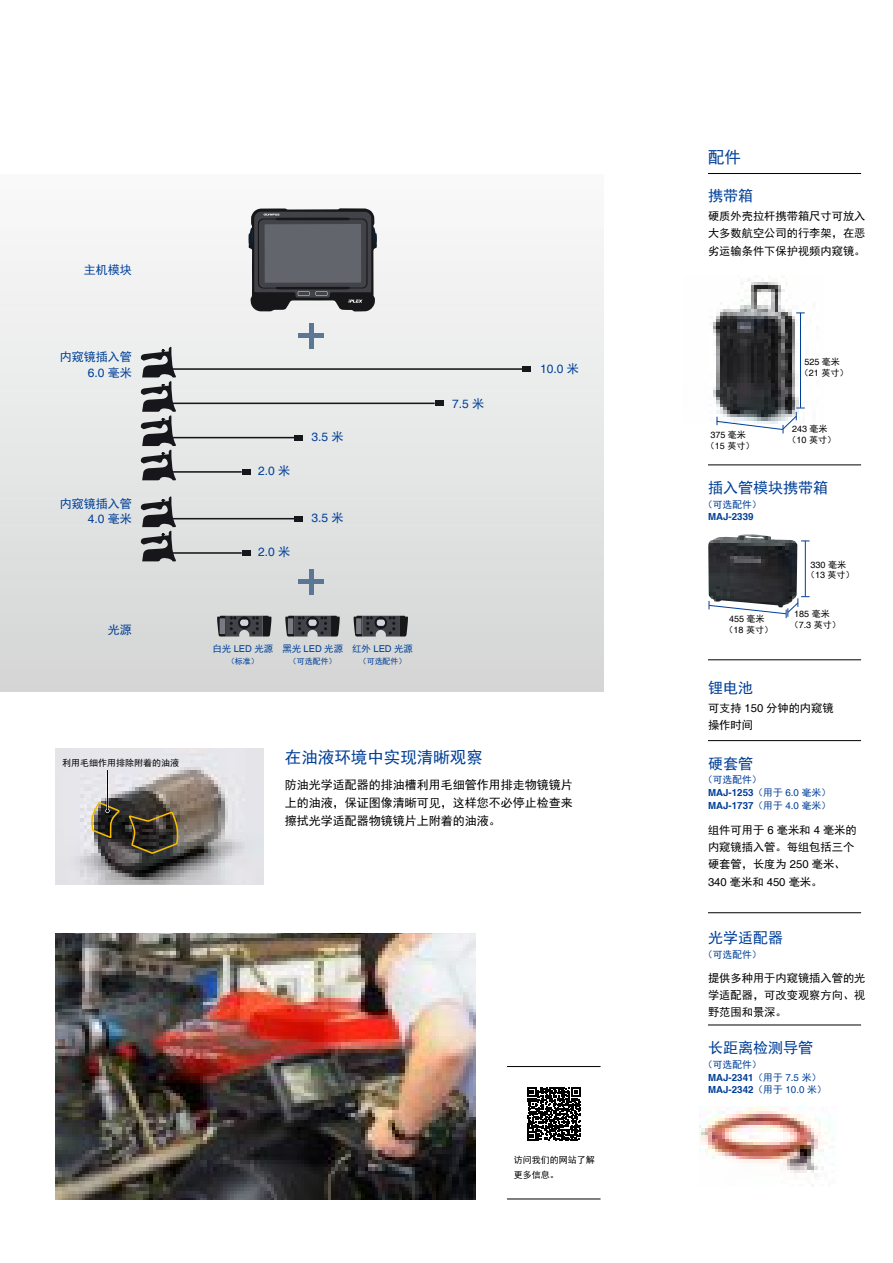
<style>
.page{position:relative;width:893px;height:1263px;background:#fff}
.page>*{position:absolute;margin:0;border:0;box-sizing:border-box;transform-origin:0 0}
.t1{font:16.5px "Sim Hei";color:#003f98}
.t2{font:15px "Sim Hei";color:#003f98}
.t3{font:12px/18px "Sim Hei";color:#000;text-align:justify}
.t4{font:12px "Helvetica";color:#003f98}
.t5{font:12px "Sim Hei";color:#003f98}
.t6{font:11.25px/17.2px "Sim Hei";color:#000;text-align:justify}
.t7{font:11.25px "Helvetica";color:#000}
.t8{font:700 9.75px/12.8px "Helvetica cyr";color:#003f98}
.t9{font:9.75px "Sim Hei";color:#003f98}
.t10{font:9.45px "Sim Hei";color:#003f98}
.t11{font:9px/15px "Sim Hei";color:#000}
.t12{font:9px "Helvetica";color:#000}
.t13{font:7.95px "Sim Hei";color:#003f98}
.s1{font-family:"Sim Hei"}
.s2{font-family:"Helvetica"}
.s3{font-family:"Sim Hei";font-weight:400}
.s4{font-family:"Helvetica";font-weight:400}
</style>
<div class="page">
<img style="left:0;top:246px;width:604px;height:445px">
<hr style="left:708px;top:465px;width:153px;height:1px;background:#000">
<hr style="left:708px;top:912px;width:153px;height:1px;background:#000">
<hr style="left:708px;top:1025px;width:153px;height:1px;background:#000">
<hr style="left:708px;top:740px;width:153px;height:1px;background:#000">
<hr style="left:708px;top:173px;width:153px;height:1px;background:#000">
<img style="left:699px;top:1106px;width:132px;height:67px">
<hr style="left:708px;top:659px;width:153px;height:1px;background:#000">
<div style="left:522px;top:366px;width:9px;height:6px;background:#17161b"></div>
<hr style="left:172px;top:368px;width:350px;height:2px;background:#17161b">
<div style="left:435px;top:401px;width:8px;height:5px;background:#17161b"></div>
<hr style="left:172px;top:403px;width:263px;height:1px;background:#17161b">
<div style="left:294px;top:435px;width:9px;height:5px;background:#17161b"></div>
<hr style="left:172px;top:437px;width:122px;height:1px;background:#17161b">
<div style="left:294px;top:516px;width:9px;height:5px;background:#17161b"></div>
<hr style="left:172px;top:518px;width:122px;height:1px;background:#17161b">
<div style="left:242px;top:469px;width:8px;height:6px;background:#17161b"></div>
<hr style="left:172px;top:471px;width:70px;height:2px;background:#17161b">
<svg style="left:141px;top:345px;width:35px;height:135px;background:#818183"></svg>
<div style="left:242px;top:550px;width:8px;height:6px;background:#17161b"></div>
<hr style="left:172px;top:552px;width:70px;height:2px;background:#17161b">
<svg style="left:141px;top:495px;width:35px;height:66px;background:#7a7b7d"></svg>
<div style="left:309px;top:323px;width:5px;height:26px;background:#5c7795"></div>
<hr style="left:299px;top:334px;width:25px;height:4px;background:#5c7795">
<div style="left:309px;top:569px;width:5px;height:26px;background:#5c7795"></div>
<div style="left:299px;top:579px;width:25px;height:5px;background:#5c7795"></div>
<svg style="left:248px;top:208px;width:129px;height:103px;background:#5a5b61"></svg>
<svg style="left:285px;top:616px;width:55px;height:20px"></svg>
<div style="left:288px;top:618px;width:5px;height:16px;background:#797b82"></div>
<svg style="left:354px;top:616px;width:54px;height:20px"></svg>
<div style="left:356px;top:618px;width:6px;height:16px;background:#797b82"></div>
<svg style="left:217px;top:616px;width:54px;height:20px"></svg>
<div style="left:220px;top:618px;width:5px;height:16px;background:#797b82"></div>
<img style="left:55px;top:748px;width:209px;height:136px">
<svg style="left:129px;top:812px;width:49px;height:43px;background:#483f28"></svg>
<hr style="left:107px;top:770px;width:1px;height:41px;background:#000">
<svg style="left:91px;top:803px;width:29px;height:35px"></svg>
<svg style="left:527px;top:1087px;width:53px;height:54px"></svg>
<hr style="left:507px;top:1066px;width:94px;height:1px;background:#000">
<hr style="left:507px;top:1199px;width:94px;height:1px;background:#000">
<img style="left:713px;top:278px;width:92px;height:130px">
<hr style="left:800px;top:313px;width:1px;height:95px;background:#003f98">
<svg style="left:716px;top:408px;width:89px;height:25px"></svg>
<img style="left:55px;top:933px;width:421px;height:266px">
<hr style="left:805px;top:541px;width:1px;height:55px;background:#003f98">
<svg style="left:709px;top:596px;width:101px;height:22px"></svg>
<img style="left:708px;top:534px;width:89px;height:73px">
<p class="t5" style="left:84px;top:264px;width:49px">主机模块</p>
<p class="t5" style="left:60px;top:351px;width:73px">内窥镜插入管</p>
<p class="t4" style="left:88px;top:366px;width:46px">6.0 <span class="s1">毫米</span></p>
<p class="t5" style="left:60px;top:497px;width:73px">内窥镜插入管</p>
<p class="t4" style="left:88px;top:512px;width:46px">4.0 <span class="s1">毫米</span></p>
<p class="t5" style="left:108px;top:624px;width:25px">光源</p>
<p class="t4" style="left:258px;top:464px;width:34px">2.0 <span class="s1">米</span></p>
<p class="t4" style="left:258px;top:545px;width:34px">2.0 <span class="s1">米</span></p>
<p class="t4" style="left:311px;top:430px;width:34px">3.5 <span class="s1">米</span></p>
<p class="t4" style="left:311px;top:511px;width:34px">3.5 <span class="s1">米</span></p>
<p class="t10" style="left:212px;top:644px;width:62px">白光 <span class="s2">LED</span> 光源</p>
<p class="t13" style="left:227px;top:657px;width:33px">（标准）</p>
<p class="t10" style="left:282px;top:644px;width:62px">黑光 <span class="s2">LED</span> 光源</p>
<p class="t13" style="left:289px;top:657px;width:49px">（可选配件）</p>
<p class="t10" style="left:352px;top:644px;width:62px">红外 <span class="s2">LED</span> 光源</p>
<p class="t13" style="left:359px;top:657px;width:49px">（可选配件）</p>
<p class="t4" style="left:452px;top:397px;width:34px">7.5 <span class="s1">米</span></p>
<p class="t11" style="left:62px;top:755px;width:119px">利用毛细作用排除附着的油液</p>
<h1 class="t1" style="left:285px;top:748px;width:199px">在油液环境中实现清晰观察</h1>
<p class="t4" style="left:540px;top:362px;width:40px">10.0 <span class="s1">米</span></p>
<p class="t3" style="left:285px;top:776px;width:289px">防油光学适配器的排油槽利用毛细管作用排走物镜镜片上的油液，保证图像清晰可见，这样您不必停止检查来擦拭光学适配器物镜镜片上附着的油液。</p>
<p class="t11" style="left:514px;top:1152px;width:82px">访问我们的网站了解更多信息。</p>
<h1 class="t1" style="left:708px;top:149px;width:34px">配件</h1>
<h2 class="t2" style="left:708px;top:189px;width:46px">携带箱</h2>
<p class="t6" style="left:708px;top:208px;width:159px">硬质外壳拉杆携带箱尺寸可放入大多数航空公司的行李架，在恶劣运输条件下保护视频内窥镜。</p>
<p class="t12" style="left:710px;top:430px;width:37px">375 <span class="s1">毫米</span></p>
<p class="t11" style="left:706px;top:438px;width:50px">（<span class="s2">15</span> 英寸）</p>
<p class="t12" style="left:804px;top:357px;width:37px">525 <span class="s1">毫米</span></p>
<p class="t11" style="left:800px;top:365px;width:50px">（<span class="s2">21</span> 英寸）</p>
<p class="t12" style="left:792px;top:424px;width:37px">243 <span class="s1">毫米</span></p>
<p class="t11" style="left:787px;top:432px;width:50px">（<span class="s2">10</span> 英寸）</p>
<h2 class="t2" style="left:708px;top:480px;width:121px">插入管模块携带箱</h2>
<p class="t9" style="left:703px;top:499px;width:60px">（可选配件）</p>
<p class="t8" style="left:708px;top:511px;width:47px">MAJ-2339</p>
<p class="t12" style="left:729px;top:614px;width:37px">455 <span class="s1">毫米</span></p>
<p class="t11" style="left:724px;top:622px;width:50px">（<span class="s2">18</span> 英寸）</p>
<p class="t12" style="left:810px;top:559px;width:37px">330 <span class="s1">毫米</span></p>
<p class="t11" style="left:806px;top:567px;width:50px">（<span class="s2">13</span> 英寸）</p>
<p class="t12" style="left:794px;top:609px;width:37px">185 <span class="s1">毫米</span></p>
<p class="t11" style="left:790px;top:617px;width:53px">（<span class="s2">7.3</span> 英寸）</p>
<h2 class="t2" style="left:708px;top:680px;width:46px">锂电池</h2>
<p class="t6" style="left:708px;top:699px;width:127px">可支持 <span class="s2">150</span> 分钟的内窥镜操作时间</p>
<h2 class="t2" style="left:708px;top:756px;width:46px">硬套管</h2>
<p class="t9" style="left:703px;top:775px;width:60px">（可选配件）</p>
<p class="t8" style="left:708px;top:786px;width:124px">MAJ-1253<span class="s3">（用于</span> <span class="s4">6.0</span> <span class="s3">毫米）<br></span>MAJ-1737<span class="s3">（用于</span> <span class="s4">4.0</span> <span class="s3">毫米）</span></p>
<p class="t6" style="left:708px;top:821px;width:150px;text-align:left">组件可用于 <span class="s2">6</span> 毫米和 <span class="s2">4</span> 毫米的内窥镜插入管。每组包括三个硬套管，长度为 <span class="s2">250</span> 毫米、</p>
<p class="t7" style="left:708px;top:875px;width:116px">340 <span class="s1">毫米和</span> 450 <span class="s1">毫米。</span></p>
<h2 class="t2" style="left:708px;top:930px;width:76px">光学适配器</h2>
<p class="t9" style="left:703px;top:949px;width:60px">（可选配件）</p>
<p class="t6" style="left:708px;top:969px;width:159px">提供多种用于内窥镜插入管的光学适配器，可改变观察方向、视野范围和景深。</p>
<h2 class="t2" style="left:708px;top:1040px;width:106px">长距离检测导管</h2>
<p class="t9" style="left:703px;top:1059px;width:60px">（可选配件）</p>
<p class="t8" style="left:708px;top:1071px;width:120px">MAJ-2341<span class="s3">（用于</span> <span class="s4">7.5</span> <span class="s3">米）<br></span>MAJ-2342<span class="s3">（用于</span> <span class="s4">10.0</span> <span class="s3">米）</span></p>
</div>
